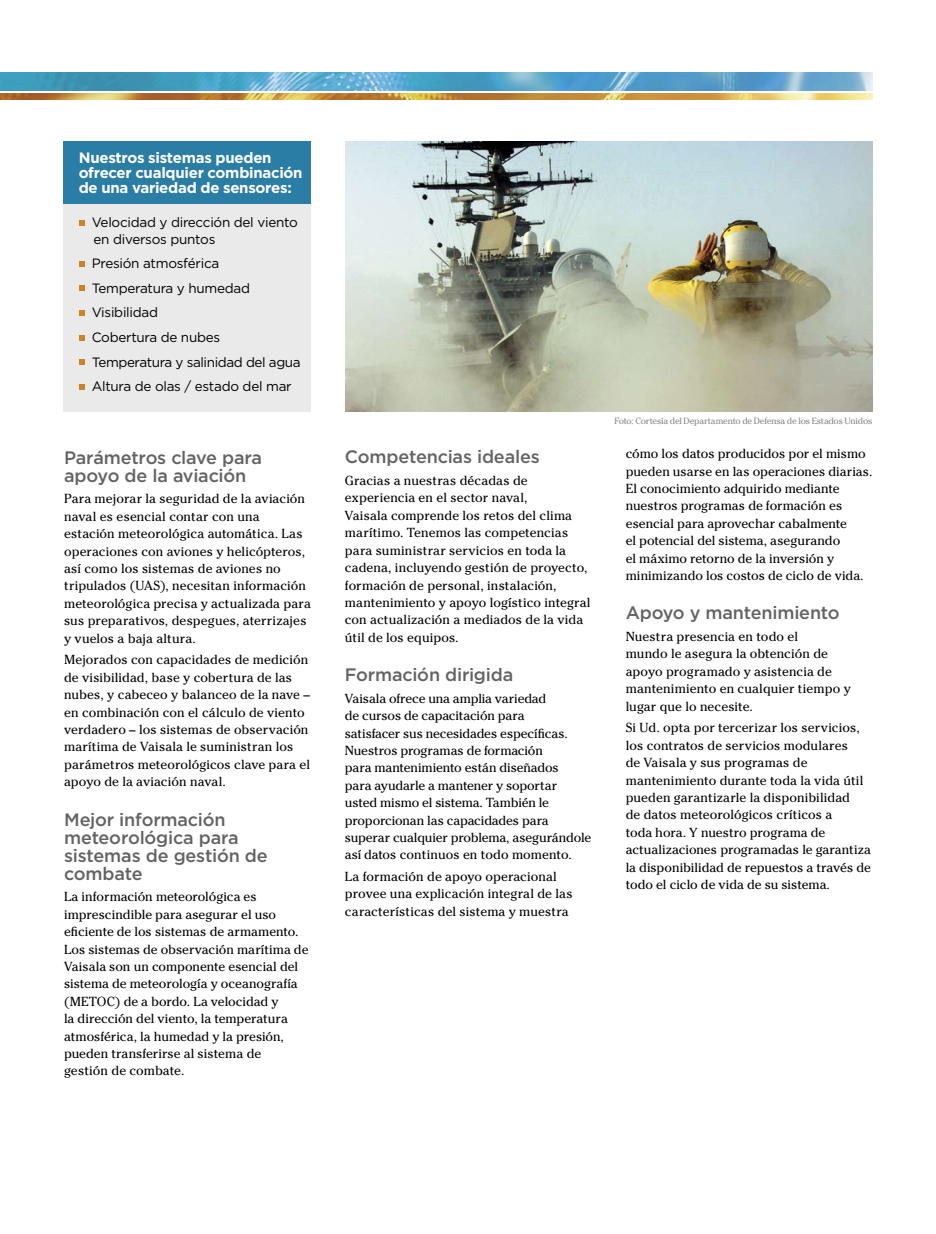
<style>
.page{position:relative;width:936px;height:1234px;background:#fff}
.page>*{position:absolute;margin:0;border:0;box-sizing:border-box;transform-origin:0 0}
.t1{font:500 18px/18px "Gotham";letter-spacing:-.01em;color:#636363}
.t2{font:700 15px/15px "Gotham";letter-spacing:-.02em;color:#fff}
.t3{font:13.5px/24.6px "Gotham";letter-spacing:-.02em;color:#000}
.t4{font:13.05px/17.4px "Cheltenham Std";color:#000}
.t5{font:9px "Cheltenham Std";letter-spacing:-.02em;color:#858585}
</style>
<div class="page">
<img style="left:0;top:72px;width:872px;height:19px">
<img style="left:0;top:94px;width:872px;height:6px">
<div style="left:64px;top:163px;width:247px;height:248px;background:#eaeaea"></div>
<div style="left:64px;top:141px;width:247px;height:63px;background:#2a7da5"></div>
<svg style="left:79px;top:220px;width:5px;height:5px"></svg>
<svg style="left:79px;top:261px;width:5px;height:6px"></svg>
<svg style="left:79px;top:285px;width:5px;height:6px"></svg>
<svg style="left:79px;top:310px;width:5px;height:6px"></svg>
<svg style="left:79px;top:335px;width:5px;height:5px"></svg>
<svg style="left:79px;top:359px;width:5px;height:6px"></svg>
<svg style="left:79px;top:384px;width:5px;height:5px"></svg>
<img style="left:345px;top:141px;width:527px;height:270px">
<p class="t2" style="left:79px;top:150px;width:225px">Nuestros sistemas pueden ofrecer cualquier combinación de una variedad de sensores:</p>
<p class="t3" style="left:92px;top:214px;width:207px;line-height:16.5px">Velocidad y dirección del viento en diversos puntos</p>
<p class="t3" style="left:92px;top:251px;width:210px">Presión atmosférica<br>Temperatura y humedad<br>Visibilidad<br>Cobertura de nubes<br>Temperatura y salinidad del agua<br>Altura de olas / estado del mar</p>
<h1 class="t1" style="left:64px;top:448px;width:199px">Parámetros clave para apoyo de la aviación</h1>
<p class="t4" style="left:64px;top:490px;width:248px">Para mejorar la seguridad de la aviación naval es esencial contar con una estación meteorológica automática. Las operaciones con aviones y helicópteros, así como los sistemas de aviones no tripulados (UAS), necesitan información meteorológica precisa y actualizada para sus preparativos, despegues, aterrizajes y vuelos a baja altura.</p>
<p class="t4" style="left:64px;top:651px;width:247px">Mejorados con capacidades de medición de visibilidad, base y cobertura de las nubes, y cabeceo y balanceo de la nave – en combinación con el cálculo de viento verdadero – los sistemas de observación marítima de Vaisala le suministran los parámetros meteorológicos clave para el apoyo de la aviación naval.</p>
<h1 class="t1" style="left:64px;top:809px;width:205px">Mejor información meteorológica para sistemas de gestión de combate</h1>
<p class="t4" style="left:64px;top:887px;width:246px">La información meteorológica es imprescindible para asegurar el uso eficiente de los sistemas de armamento.<br>Los sistemas de observación marítima de Vaisala son un componente esencial del sistema de meteorología y oceanografía (METOC) de a bordo. La velocidad y<br>la dirección del viento, la temperatura atmosférica, la humedad y la presión, pueden transferirse al sistema de gestión de combate.</p>
<h1 class="t1" style="left:345px;top:447px;width:196px">Competencias ideales</h1>
<p class="t4" style="left:345px;top:472px;width:247px">Gracias a nuestras décadas de experiencia en el sector naval,<br>Vaisala comprende los retos del clima marítimo. Tenemos las competencias para suministrar servicios en toda la cadena, incluyendo gestión de proyecto, formación de personal, instalación, mantenimiento y apoyo logístico integral con actualización a mediados de la vida útil de los equipos.</p>
<h1 class="t1" style="left:345px;top:665px;width:170px">Formación dirigida</h1>
<p class="t4" style="left:345px;top:689px;width:248px">Vaisala ofrece una amplia variedad<br>de cursos de capacitación para<br>satisfacer sus necesidades específicas.<br>Nuestros programas de formación<br>para mantenimiento están diseñados<br>para ayudarle a mantener y soportar usted mismo el sistema. También le proporcionan las capacidades para superar cualquier problema, asegurándole así datos continuos en todo momento.</p>
<p class="t4" style="left:345px;top:867px;width:229px">La formación de apoyo operacional provee una explicación integral de las características del sistema y muestra</p>
<p class="t5" style="left:614px;top:416px;width:259px">Foto: Cortesía del Departamento de Defensa de los Estados Unidos</p>
<p class="t4" style="left:625px;top:445px;width:248px">cómo los datos producidos por el mismo pueden usarse en las operaciones diarias.<br>El conocimiento adquirido mediante nuestros programas de formación es esencial para aprovechar cabalmente<br>el potencial del sistema, asegurando<br>el máximo retorno de la inversión y minimizando los costos de ciclo de vida.</p>
<h1 class="t1" style="left:625px;top:603px;width:215px">Apoyo y mantenimiento</h1>
<p class="t4" style="left:625px;top:627px;width:226px">Nuestra presencia en todo el<br>mundo le asegura la obtención de apoyo programado y asistencia de mantenimiento en cualquier tiempo y lugar que lo necesite.</p>
<p class="t4" style="left:625px;top:719px;width:247px">Si Ud. opta por tercerizar los servicios, los contratos de servicios modulares<br>de Vaisala y sus programas de mantenimiento durante toda la vida útil pueden garantizarle la disponibilidad<br>de datos meteorológicos críticos a<br>toda hora. Y nuestro programa de actualizaciones programadas le garantiza la disponibilidad de repuestos a través de todo el ciclo de vida de su sistema.</p>
</div>
